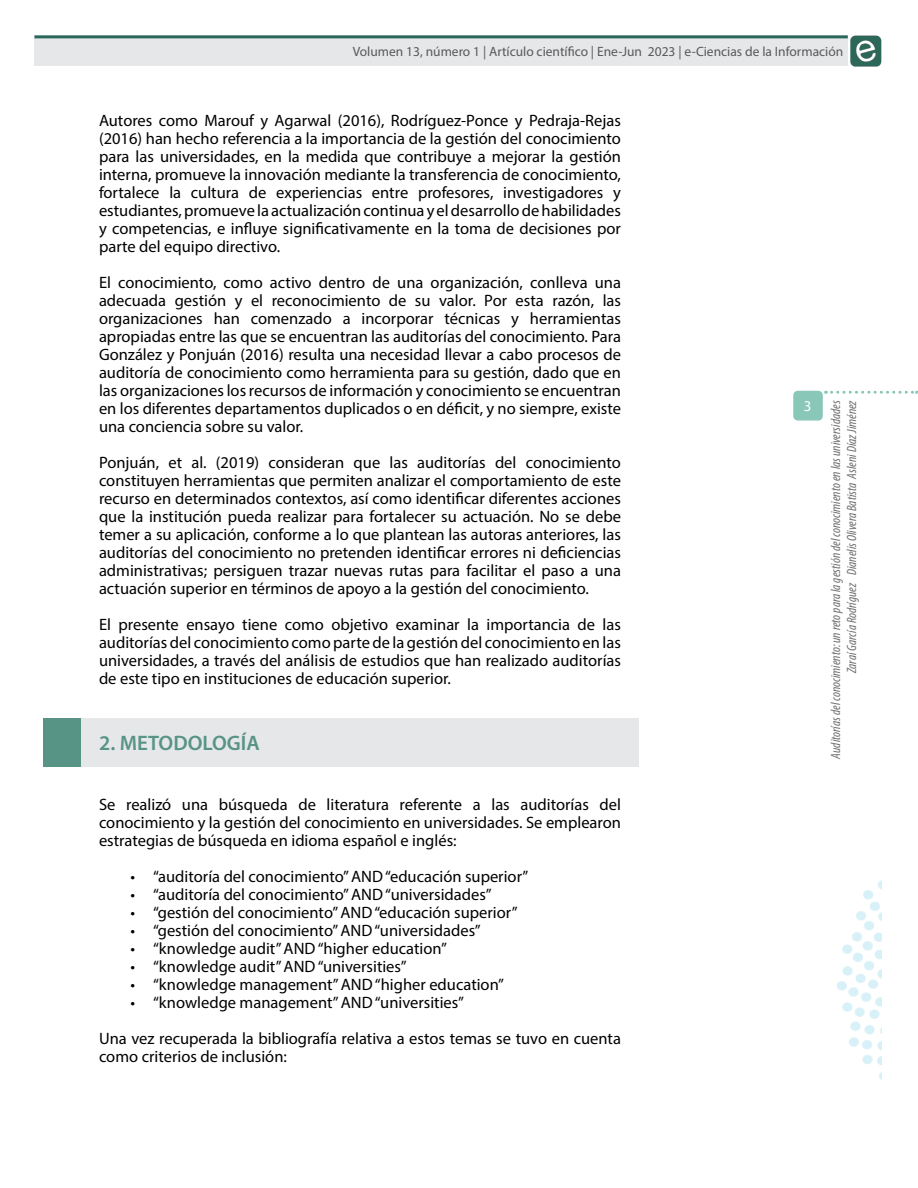
<style>
.page{position:relative;width:918px;height:1188px;background:#fff}
.page>*{position:absolute;margin:0;border:0;box-sizing:border-box;transform-origin:0 0}
.t1{font:600 21px "Myriad Pro";color:#589486}
.t2{font:16.5px/18px "Myriad Pro";color:#000;text-align:justify}
.t3{font:15px "Myriad Pro";color:#fff}
.t4{font:italic condensed 13.5px/16.2px "Myriad Pro";color:#6d6e71;text-align:right}
.t5{font:13.5px "Myriad Pro";color:#58595b}
</style>
<div class="page">
<img style="left:850px;top:35px;width:32px;height:32px">
<div style="left:34px;top:35px;width:814px;height:31px;background:#e6e7e8"></div>
<hr style="left:34px;top:35px;width:814px;height:3px;background:#2a685b">
<svg style="left:832px;top:391px;width:85px;height:3px"></svg>
<div style="left:793px;top:391px;width:30px;height:30px;background:#89c7b8;border-radius:4px"></div>
<img style="left:837px;top:880px;width:45px;height:200px">
<div style="left:44px;top:718px;width:37px;height:49px;background:#589486"></div>
<div style="left:81px;top:718px;width:558px;height:49px;background:#e6e7e8"></div>
<p class="t5" style="left:353px;top:43px;width:492px">Volumen 13, número 1 | Artículo científico | Ene-Jun 2023 | e-Ciencias de la Información</p>
<p class="t2" style="left:99px;top:111px;width:524px">Autores como Marouf y Agarwal (2016), Rodríguez-Ponce y Pedraja-Rejas (2016) han hecho referencia a la importancia de la gestión del conocimiento para las universidades, en la medida que contribuye a mejorar la gestión interna, promueve la innovación mediante la transferencia de conocimiento, fortalece la cultura de experiencias entre profesores, investigadores y estudiantes, promueve la actualización continua y el desarrollo de habilidades y competencias, e influye significativamente en la toma de decisiones por parte del equipo directivo.</p>
<p class="t2" style="left:99px;top:273px;width:524px">El conocimiento, como activo dentro de una organización, conlleva una adecuada gestión y el reconocimiento de su valor. Por esta razón, las organizaciones han comenzado a incorporar técnicas y herramientas apropiadas entre las que se encuentran las auditorías del conocimiento. Para González y Ponjuán (2016) resulta una necesidad llevar a cabo procesos de auditoría de conocimiento como herramienta para su gestión, dado que en las organizaciones los recursos de información y conocimiento se encuentran en los diferentes departamentos duplicados o en déficit, y no siempre, existe una conciencia sobre su valor.</p>
<p class="t2" style="left:99px;top:453px;width:524px">Ponjuán, et al. (2019) consideran que las auditorías del conocimiento constituyen herramientas que permiten analizar el comportamiento de este recurso en determinados contextos, así como identificar diferentes acciones que la institución pueda realizar para fortalecer su actuación. No se debe temer a su aplicación, conforme a lo que plantean las autoras anteriores, las auditorías del conocimiento no pretenden identificar errores ni deficiencias administrativas; persiguen trazar nuevas rutas para facilitar el paso a una actuación superior en términos de apoyo a la gestión del conocimiento.</p>
<p class="t2" style="left:99px;top:615px;width:524px">El presente ensayo tiene como objetivo examinar la importancia de las auditorías del conocimiento como parte de la gestión del conocimiento en las universidades, a través del análisis de estudios que han realizado auditorías de este tipo en instituciones de educación superior.</p>
<p class="t1" style="left:99px;top:729px;width:162px">2. METODOLOGÍA</p>
<p class="t2" style="left:99px;top:795px;width:524px">Se realizó una búsqueda de literatura referente a las auditorías del conocimiento y la gestión del conocimiento en universidades. Se emplearon estrategias de búsqueda en idioma español e inglés:</p>
<p class="t2" style="left:130px;top:867px;width:399px">• “auditoría del conocimiento” AND “educación superior”</p>
<p class="t2" style="left:130px;top:885px;width:363px">• “auditoría del conocimiento” AND “universidades”</p>
<p class="t2" style="left:130px;top:903px;width:389px">• “gestión del conocimiento” AND “educación superior”</p>
<p class="t2" style="left:130px;top:921px;width:352px">• “gestión del conocimiento” AND “universidades”</p>
<p class="t2" style="left:130px;top:939px;width:318px">• “knowledge audit” AND “higher education”</p>
<p class="t2" style="left:130px;top:957px;width:278px">• “knowledge audit” AND “universities”</p>
<p class="t2" style="left:130px;top:975px;width:375px">• “knowledge management” AND “higher education”</p>
<p class="t2" style="left:99px;top:984px;width:524px;line-height:36px;text-indent:31px">• “knowledge management” AND “universities”<br>Una vez recuperada la bibliografía relativa a estos temas se tuvo en cuenta</p>
<p class="t2" style="left:99px;top:1047px;width:189px">como criterios de inclusión:</p>
<p class="t3" style="left:804px;top:397px;width:9px">3</p>
<p class="t4" style="left:827px;top:759px;width:360px;rotate:-90deg">Auditorías del conocimiento: un reto para la gestión del conocimiento en las universidades<br>Zaraí García Rodríguez Dianelis Olivera Batista Asleni Díaz Jiménez</p>
</div>
